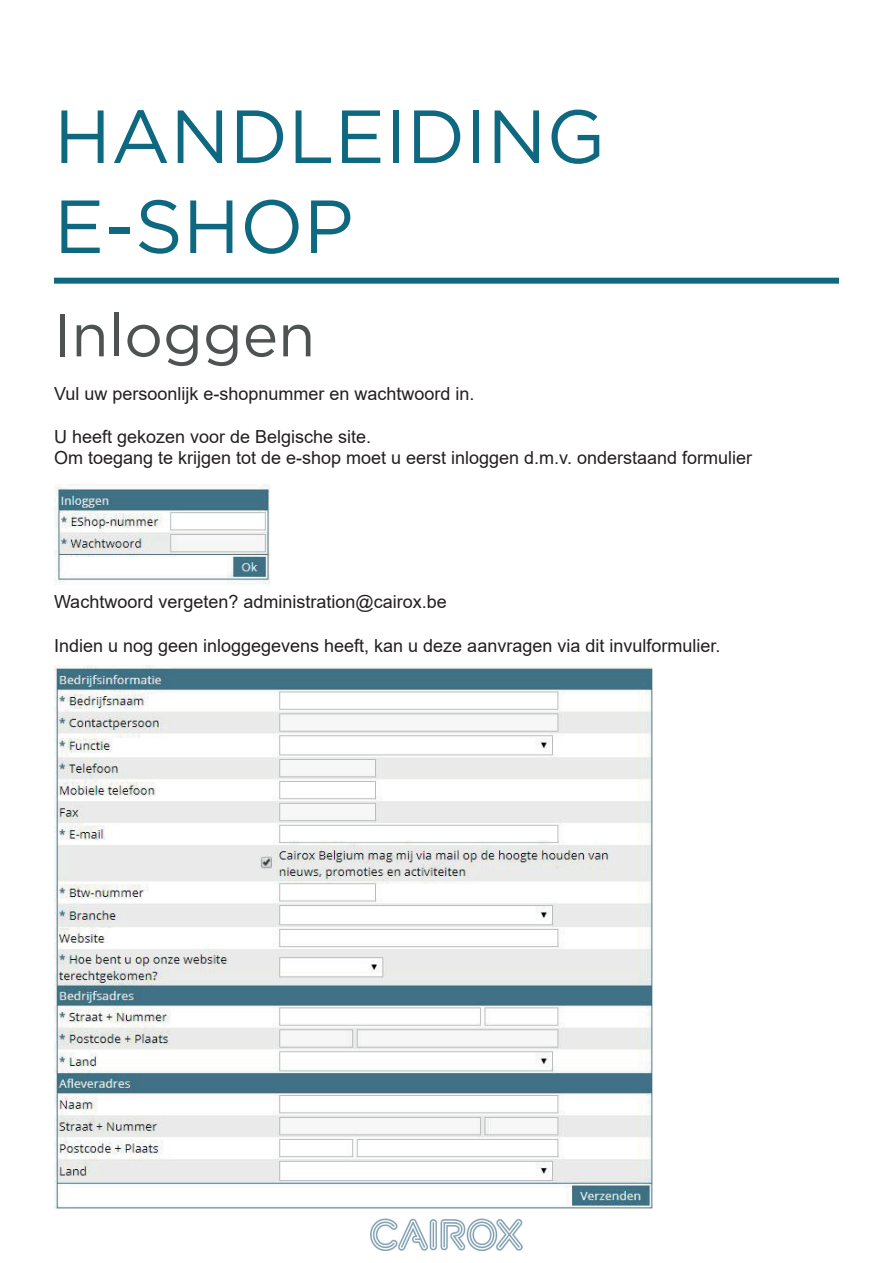
<style>
.page{position:relative;width:893px;height:1263px;background:#fff}
.page>*{position:absolute;margin:0;border:0;box-sizing:border-box;transform-origin:0 0}
.t1{font:75px/90px "Gotham";color:#0e6880}
.t2{font:60px "Gotham";color:#4f5252}
.t3{font:18px/21.6px "Arial";color:#231f20}
</style>
<div class="page">
<img style="left:370px;top:1218px;width:152px;height:32px">
<div style="left:54px;top:278px;width:785px;height:6px;background:#0e6880"></div>
<img style="left:54px;top:485px;width:217px;height:100px">
<img style="left:54px;top:665px;width:599px;height:544px">
<h1 class="t1" style="left:54px;top:90px;width:553px">HANDLEIDING<br>E-SHOP</h1>
<h2 class="t2" style="left:54px;top:302px;width:263px">Inloggen</h2>
<p class="t3" style="left:54px;top:382px;width:422px">Vul uw persoonlijk e-shopnummer en wachtwoord in.</p>
<p class="t3" style="left:54px;top:425px;width:700px">U heeft gekozen voor de Belgische site.<br>Om toegang te krijgen tot de e-shop moet u eerst inloggen d.m.v. onderstaand formulier</p>
<p class="t3" style="left:54px;top:591px;width:394px">Wachtwoord vergeten? administration@cairox.be</p>
<p class="t3" style="left:54px;top:634px;width:668px">Indien u nog geen inloggegevens heeft, kan u deze aanvragen via dit invulformulier.</p>
</div>
